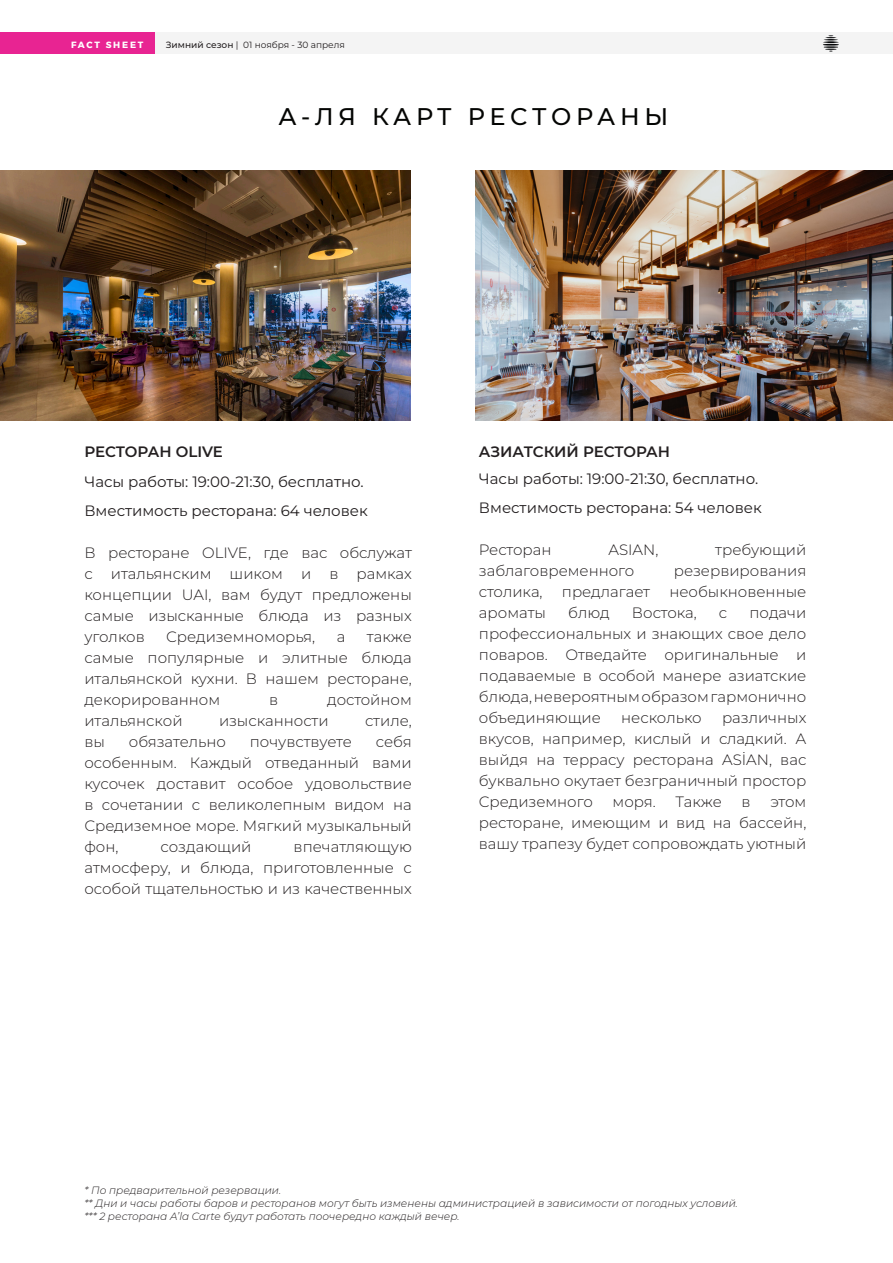
<style>
.page{position:relative;width:893px;height:1263px;background:#fff}
.page>*{position:absolute;margin:0;border:0;box-sizing:border-box;transform-origin:0 0}
.t1{font:500 24px "Montserrat";letter-spacing:.195em;color:#040503}
.t2{font:300 15px/21px "Montserrat";color:#231f20;text-align:justify}
.t3{font:15px "Montserrat";color:#231f20}
.t4{font:600 15px "Montserrat";letter-spacing:-.005em;color:#231f20}
.t5{font:italic 300 10.5px "Montserrat";color:#231f20}
.t6{font:9px "Montserrat";color:#231f20}
.t7{font:700 9px "Montserrat";letter-spacing:.2em;color:#fff}
.s1{font-weight:500}
</style>
<div class="page">
<div style="left:136px;top:33px;width:757px;height:21px;background:#f4f4f4"></div>
<div style="left:0;top:33px;width:155px;height:21px;background:#e82492"></div>
<svg style="left:823px;top:35px;width:16px;height:17px"></svg>
<img style="left:0;top:170px;width:411px;height:251px">
<img style="left:475px;top:170px;width:418px;height:251px">
<p class="t7" style="left:71px;top:37px;width:74px">FACT SHEET</p>
<p class="t6" style="left:166px;top:39px;width:181px"><span class="s1">Зимний сезон</span> | 01 ноября - 30 апреля</p>
<p class="t1" style="left:279px;top:100px;width:391px">А-ЛЯ КАРТ РЕСТОРАНЫ</p>
<p class="t4" style="left:84px;top:441px;width:140px">РЕСТОРАН OLIVE</p>
<p class="t3" style="left:84px;top:471px;width:281px">Часы работы: 19:00-21:30, бесплатно.</p>
<p class="t3" style="left:84px;top:501px;width:285px">Вместимость ресторана: 64 человек</p>
<p class="t2" style="left:84px;top:542px;width:329px">В ресторане OLIVE, где вас обслужат с итальянским шиком и в рамках концепции UAI, вам будут предложены самые изысканные блюда из разных уголков</p>
<p class="t2" style="left:166px;top:626px;width:151px">Средиземноморья,</p>
<p class="t2" style="left:337px;top:626px;width:10px">а</p>
<p class="t2" style="left:84px;top:626px;width:329px;text-indent:282px">также самые популярные и элитные блюда итальянской кухни. В нашем ресторане, декорированном</p>
<p class="t2" style="left:269px;top:689px;width:11px">в</p>
<p class="t2" style="left:327px;top:689px;width:86px">достойном</p>
<p class="t2" style="left:84px;top:710px;width:100px">итальянской</p>
<p class="t2" style="left:219px;top:710px;width:111px">изысканности</p>
<p class="t2" style="left:365px;top:710px;width:48px">стиле,</p>
<p class="t2" style="left:84px;top:731px;width:22px">вы</p>
<p class="t2" style="left:129px;top:731px;width:99px">обязательно</p>
<p class="t2" style="left:250px;top:731px;width:104px">почувствуете</p>
<p class="t2" style="left:84px;top:731px;width:329px;text-indent:291px">себя особенным. Каждый отведанный вами кусочек доставит особое удовольствие в сочетании с великолепным видом на Средиземное море. Мягкий музыкальный фон,</p>
<p class="t2" style="left:161px;top:836px;width:92px">создающий</p>
<p class="t2" style="left:84px;top:836px;width:329px;text-indent:209px">впечатляющую атмосферу, и блюда, приготовленные с особой тщательностью и из качественных</p>
<p class="t4" style="left:479px;top:441px;width:193px">АЗИАТСКИЙ РЕСТОРАН</p>
<p class="t3" style="left:479px;top:468px;width:281px">Часы работы: 19:00-21:30, бесплатно.</p>
<p class="t3" style="left:479px;top:498px;width:284px">Вместимость ресторана: 54 человек</p>
<p class="t2" style="left:479px;top:539px;width:74px">Ресторан</p>
<p class="t2" style="left:608px;top:539px;width:51px">ASIAN,</p>
<p class="t2" style="left:715px;top:539px;width:93px">требующий</p>
<p class="t2" style="left:479px;top:560px;width:157px">заблаговременного</p>
<p class="t2" style="left:674px;top:560px;width:134px">резервирования</p>
<p class="t2" style="left:479px;top:581px;width:65px">столика,</p>
<p class="t2" style="left:562px;top:581px;width:90px">предлагает</p>
<p class="t2" style="left:669px;top:581px;width:138px">необыкновенные</p>
<p class="t2" style="left:479px;top:602px;width:69px">ароматы</p>
<p class="t2" style="left:568px;top:602px;width:43px">блюд</p>
<p class="t2" style="left:632px;top:602px;width:66px">Востока,</p>
<p class="t2" style="left:719px;top:602px;width:10px">с</p>
<p class="t2" style="left:479px;top:602px;width:329px;text-indent:271px">подачи профессиональных и знающих свое дело поваров. Отведайте оригинальные и подаваемые в особой манере азиатские блюда, невероятным образом гармонично объединяющие</p>
<p class="t2" style="left:479px;top:707px;width:329px;text-indent:243px">различных вкусов, например, кислый и сладкий. А выйдя на террасу ресторана ASİAN, вас буквально окутает безграничный простор Средиземного</p>
<p class="t2" style="left:621px;top:707px;width:82px">несколько</p>
<p class="t2" style="left:613px;top:791px;width:45px">моря.</p>
<p class="t2" style="left:676px;top:791px;width:48px">Также</p>
<p class="t2" style="left:742px;top:791px;width:11px">в</p>
<p class="t2" style="left:479px;top:791px;width:329px;text-indent:291px">этом ресторане, имеющим и вид на бассейн, вашу трапезу будет сопровождать уютный</p>
<p class="t5" style="left:84px;top:1183px;width:198px">* По предварительной резервации.</p>
<p class="t5" style="left:84px;top:1196px;width:655px">** Дни и часы работы баров и ресторанов могут быть изменены администрацией в зависимости от погодных условий.</p>
<p class="t5" style="left:84px;top:1209px;width:377px">*** 2 ресторана A’la Carte будут работать поочередно каждый вечер.</p>
</div>
